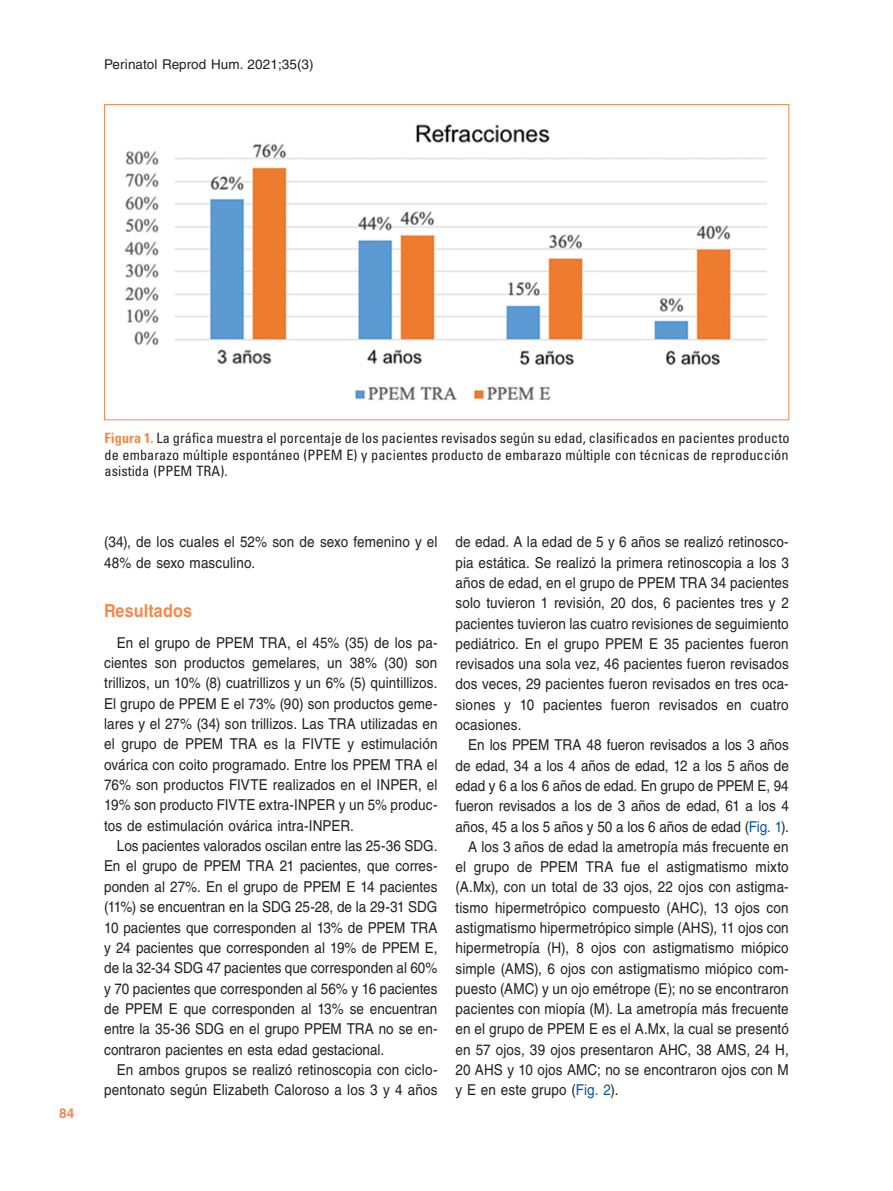
<style>
.page{position:relative;width:893px;height:1191px;background:#fff}
.page>*{position:absolute;margin:0;border:0;box-sizing:border-box;transform-origin:0 0}
.t1{font:700 18px "Helvetica LT Std";letter-spacing:.005em;color:#f5884d;scale:.9 1}
.TX{font:15px/20.2px "Helvetica LT Std";letter-spacing:.01em;color:#231f20;text-align:justify;scale:.9 1}
.FGC{font:condensed 14.25px/16.5px "Univers LT Std";letter-spacing:.005em;color:#231f20;text-align:justify}
.t2{font:13.5px "Helvetica LT Std";letter-spacing:.005em;color:#231f20}
.t3{font:700 13.5px "Helvetica LT Std";color:#f5884d}
.s1{font-weight:700;color:#f5884d}
.s2{color:#0157a8}
</style>
<div class="page">
<img style="left:124px;top:124px;width:643px;height:276px">
<p class="t2" style="left:104px;top:57px;width:211px">Perinatol Reprod Hum. 2021;35(3)</p>
<p class="t3" style="left:59px;top:1104px;width:17px">84</p>
<p class="FGC" style="left:105px;top:430px;width:686px"><span class="s1">Figura 1.</span> La gráfica muestra el porcentaje de los pacientes revisados según su edad, clasificados en pacientes producto de embarazo múltiple espontáneo (PPEM E) y pacientes producto de embarazo múltiple con técnicas de reproducción asistida (PPEM TRA).</p>
<p class="TX" style="left:104px;top:532px;width:372px">(34), de los cuales el 52% son de sexo femenino y el<br>48% de sexo masculino.</p>
<h1 class="t1" style="left:104px;top:600px;width:99px">Resultados</h1>
<p class="TX" style="left:104px;top:632px;width:372px;text-indent:13px">En el grupo de PPEM TRA, el 45% (35) de los pa&shy;cientes son productos gemelares, un 38% (30) son trillizos, un 10% (8) cuatrillizos y un 6% (5) quintillizos.<br>El grupo de PPEM E el 73% (90) son productos geme&shy;lares y el 27% (34) son trillizos. Las TRA utilizadas en el grupo de PPEM TRA es la FIVTE y estimulación ovárica con coito programado. Entre los PPEM TRA el 76% son productos FIVTE realizados en el INPER, el 19% son producto FIVTE extra-INPER y un 5% produc&shy;tos de estimulación ovárica intra-INPER.</p>
<p class="TX" style="left:104px;top:835px;width:372px;text-indent:13px">Los pacientes valorados oscilan entre las 25-36 SDG.<br>En el grupo de PPEM TRA 21 pacientes, que corres&shy;ponden al 27%. En el grupo de PPEM E 14 pacientes (11%) se encuentran en la SDG 25-28, de la 29-31 SDG 10 pacientes que corresponden al 13% de PPEM TRA y 24 pacientes que corresponden al 19% de PPEM E, de la 32-34 SDG 47 pacientes que corresponden al 60% y 70 pacientes que corresponden al 56% y 16 pacientes de PPEM E que corresponden al 13% se encuentran entre la 35-36 SDG en el grupo PPEM TRA no se en&shy;contraron pacientes en esta edad gestacional.</p>
<p class="TX" style="left:104px;top:1059px;width:372px;text-align:right">En ambos grupos se realizó retinoscopia con ciclo&shy;pentonato según Elizabeth Caloroso a los 3 y 4 años</p>
<p class="TX" style="left:455px;top:532px;width:372px">de edad. A la edad de 5 y 6 años se realizó retinosco&shy;pia estática. Se realizó la primera retinoscopia a los 3 años de edad, en el grupo de PPEM TRA 34 pacientes solo tuvieron 1 revisión, 20 dos, 6 pacientes tres y 2 pacientes tuvieron las cuatro revisiones de seguimiento pediátrico. En el grupo PPEM E 35 pacientes fueron revisados una sola vez, 46 pacientes fueron revisados dos veces, 29 pacientes fueron revisados en tres oca&shy;siones y 10 pacientes fueron revisados en cuatro ocasiones.</p>
<p class="TX" style="left:455px;top:735px;width:372px;text-indent:13px">En los PPEM TRA 48 fueron revisados a los 3 años de edad, 34 a los 4 años de edad, 12 a los 5 años de edad y 6 a los 6 años de edad. En grupo de PPEM E, 94 fueron revisados a los de 3 años de edad, 61 a los 4 años, 45 a los 5 años y 50 a los 6 años de edad (<span class="s2">Fig. 1</span>).</p>
<p class="TX" style="left:455px;top:836px;width:372px;text-indent:13px">A los 3 años de edad la ametropía más frecuente en el grupo de PPEM TRA fue el astigmatismo mixto (A.Mx), con un total de 33 ojos, 22 ojos con astigma&shy;tismo hipermetrópico compuesto (AHC), 13 ojos con astigmatismo hipermetrópico simple (AHS), 11 ojos con hipermetropía (H), 8 ojos con astigmatismo miópico simple (AMS), 6 ojos con astigmatismo miópico com&shy;puesto (AMC) y un ojo emétrope (E); no se encontraron pacientes con miopía (M). La ametropía más frecuente en el grupo de PPEM E es el A.Mx, la cual se presentó en 57 ojos, 39 ojos presentaron AHC, 38 AMS, 24 H, 20 AHS y 10 ojos AMC; no se encontraron ojos con M y E en este grupo (<span class="s2">Fig. 2</span>).</p>
</div>
